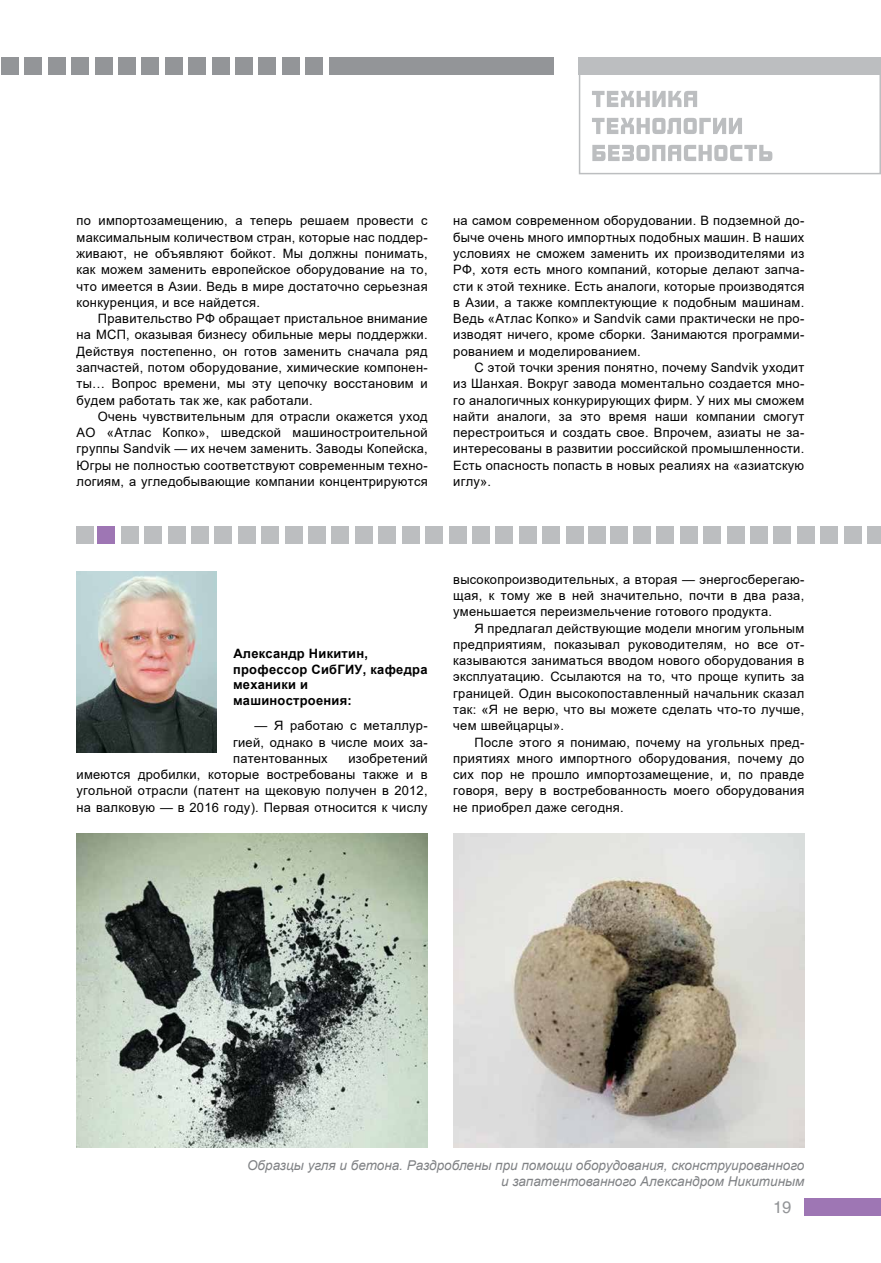
<style>
.page{position:relative;width:881px;height:1263px;background:#fff}
.page>*{position:absolute;margin:0;border:0;box-sizing:border-box;transform-origin:0 0}
.t1{font:16.5px "Helios";color:#939598}
.t2{font:italic 13.5px/16.2px "Arial";color:#808285;text-align:right}
.t3{font:12.9px/16.4px "Arial";letter-spacing:.02em;color:#000;text-align:justify}
.t4{font:700 12.9px/15.5px "Arial";letter-spacing:.02em;color:#000}
</style>
<div class="page">
<img style="left:77px;top:572px;width:139px;height:181px">
<div style="left:578px;top:57px;width:302px;height:117px;background:#fff;border:2px solid #bcbec0"></div>
<div style="left:329px;top:58px;width:224px;height:17px;background:#939598"></div>
<div style="left:1px;top:58px;width:17px;height:17px;background:#939598"></div>
<div style="left:25px;top:58px;width:17px;height:17px;background:#939598"></div>
<div style="left:48px;top:58px;width:17px;height:17px;background:#939598"></div>
<div style="left:72px;top:58px;width:17px;height:17px;background:#939598"></div>
<div style="left:95px;top:58px;width:17px;height:17px;background:#939598"></div>
<div style="left:118px;top:58px;width:17px;height:17px;background:#939598"></div>
<div style="left:142px;top:58px;width:17px;height:17px;background:#939598"></div>
<div style="left:165px;top:58px;width:17px;height:17px;background:#939598"></div>
<div style="left:188px;top:58px;width:17px;height:17px;background:#939598"></div>
<div style="left:212px;top:58px;width:17px;height:17px;background:#939598"></div>
<div style="left:235px;top:58px;width:17px;height:17px;background:#939598"></div>
<div style="left:259px;top:58px;width:17px;height:17px;background:#939598"></div>
<div style="left:282px;top:58px;width:17px;height:17px;background:#939598"></div>
<div style="left:305px;top:58px;width:17px;height:17px;background:#939598"></div>
<div style="left:578px;top:58px;width:302px;height:17px;background:#bcbec0"></div>
<div style="left:804px;top:1198px;width:76px;height:17px;background:#9e76b4"></div>
<svg style="left:592px;top:145px;width:180px;height:16px"></svg>
<svg style="left:592px;top:118px;width:149px;height:16px"></svg>
<svg style="left:592px;top:91px;width:105px;height:16px"></svg>
<div style="left:867px;top:527px;width:13px;height:17px;background:#bcbec0"></div>
<div style="left:843px;top:527px;width:17px;height:17px;background:#bcbec0"></div>
<div style="left:820px;top:527px;width:17px;height:17px;background:#bcbec0"></div>
<div style="left:797px;top:527px;width:17px;height:17px;background:#bcbec0"></div>
<div style="left:773px;top:527px;width:17px;height:17px;background:#bcbec0"></div>
<div style="left:750px;top:527px;width:17px;height:17px;background:#bcbec0"></div>
<div style="left:726px;top:527px;width:17px;height:17px;background:#bcbec0"></div>
<div style="left:703px;top:527px;width:17px;height:17px;background:#bcbec0"></div>
<div style="left:680px;top:527px;width:17px;height:17px;background:#bcbec0"></div>
<div style="left:656px;top:527px;width:17px;height:17px;background:#bcbec0"></div>
<div style="left:633px;top:527px;width:17px;height:17px;background:#bcbec0"></div>
<div style="left:610px;top:527px;width:17px;height:17px;background:#bcbec0"></div>
<div style="left:588px;top:527px;width:17px;height:17px;background:#bcbec0"></div>
<div style="left:402px;top:527px;width:17px;height:17px;background:#bcbec0"></div>
<div style="left:425px;top:527px;width:17px;height:17px;background:#bcbec0"></div>
<div style="left:449px;top:527px;width:17px;height:17px;background:#bcbec0"></div>
<div style="left:472px;top:527px;width:17px;height:17px;background:#bcbec0"></div>
<div style="left:495px;top:527px;width:17px;height:17px;background:#bcbec0"></div>
<div style="left:519px;top:527px;width:17px;height:17px;background:#bcbec0"></div>
<div style="left:542px;top:527px;width:17px;height:17px;background:#bcbec0"></div>
<div style="left:566px;top:527px;width:17px;height:17px;background:#bcbec0"></div>
<div style="left:378px;top:527px;width:17px;height:17px;background:#bcbec0"></div>
<div style="left:355px;top:527px;width:17px;height:17px;background:#bcbec0"></div>
<div style="left:332px;top:527px;width:17px;height:17px;background:#bcbec0"></div>
<div style="left:308px;top:527px;width:17px;height:17px;background:#bcbec0"></div>
<div style="left:285px;top:527px;width:17px;height:17px;background:#bcbec0"></div>
<div style="left:261px;top:527px;width:18px;height:17px;background:#bcbec0"></div>
<div style="left:238px;top:527px;width:17px;height:17px;background:#bcbec0"></div>
<div style="left:215px;top:527px;width:17px;height:17px;background:#bcbec0"></div>
<div style="left:191px;top:527px;width:17px;height:17px;background:#bcbec0"></div>
<div style="left:168px;top:527px;width:17px;height:17px;background:#bcbec0"></div>
<div style="left:145px;top:527px;width:17px;height:17px;background:#bcbec0"></div>
<div style="left:121px;top:527px;width:17px;height:17px;background:#bcbec0"></div>
<div style="left:98px;top:527px;width:17px;height:17px;background:#9e76b4"></div>
<div style="left:77px;top:527px;width:17px;height:17px;background:#bcbec0"></div>
<img style="left:77px;top:833px;width:350px;height:314px">
<img style="left:453px;top:833px;width:351px;height:314px">
<p class="t3" style="left:77px;top:213px;width:352px">по импортозамещению, а теперь решаем провести с максимальным количеством стран, которые нас поддер&shy;живают, не объявляют бойкот. Мы должны понимать, как можем заменить европейское оборудование на то, что имеется в Азии. Ведь в мире достаточно серьезная конкуренция, и все найдется.</p>
<p class="t3" style="left:77px;top:310px;width:352px;text-indent:21px">Правительство РФ обращает пристальное внимание на МСП, оказывая бизнесу обильные меры поддержки.<br>Действуя постепенно, он готов заменить сначала ряд запчастей, потом оборудование, химические компонен&shy;ты… Вопрос времени, мы эту цепочку восстановим и будем работать так же, как работали.</p>
<p class="t3" style="left:77px;top:408px;width:352px;text-indent:21px">Очень чувствительным для отрасли окажется уход АО «Атлас Копко», шведской машиностроительной группы Sandvik — их нечем заменить. Заводы Копейска, Югры не полностью соответствуют современным техно&shy;логиям, а угледобывающие компании концентрируются</p>
<p class="t3" style="left:453px;top:213px;width:352px">на самом современном оборудовании. В подземной до&shy;быче очень много импортных подобных машин. В наших условиях не сможем заменить их производителями из РФ, хотя есть много компаний, которые делают запча&shy;сти к этой технике. Есть аналоги, которые производятся в Азии, а также комплектующие к подобным машинам.<br>Ведь «Атлас Копко» и Sandvik сами практически не про&shy;изводят ничего, кроме сборки. Занимаются программи&shy;рованием и моделированием.</p>
<p class="t3" style="left:453px;top:359px;width:352px;text-indent:21px">С этой точки зрения понятно, почему Sandvik уходит из Шанхая. Вокруг завода моментально создается мно&shy;го аналогичных конкурирующих фирм. У них мы сможем найти аналоги, за это время наши компании смогут перестроиться и создать свое. Впрочем, азиаты не за&shy;интересованы в развитии российской промышленности.<br>Есть опасность попасть в новых реалиях на «азиатскую иглу».</p>
<p class="t4" style="left:233px;top:646px;width:196px">Александр Никитин, профессор СибГИУ, кафедра механики и машиностроения:</p>
<p class="t3" style="left:233px;top:717px;width:196px;text-indent:21px">— Я работаю с металлур&shy;гией, однако в числе моих за&shy;патентованных</p>
<p class="t3" style="left:77px;top:750px;width:352px;text-indent:272px">изобретений имеются дробилки, которые востребованы также и в угольной отрасли (патент на щековую получен в 2012, на валковую — в 2016 году). Первая относится к числу</p>
<p class="t3" style="left:453px;top:571px;width:352px">высокопроизводительных, а вторая — энергосберегаю&shy;щая, к тому же в ней значительно, почти в два раза, уменьшается переизмельчение готового продукта.</p>
<p class="t3" style="left:453px;top:620px;width:352px;text-indent:21px">Я предлагал действующие модели многим угольным предприятиям, показывал руководителям, но все от&shy;казываются заниматься вводом нового оборудования в эксплуатацию. Ссылаются на то, что проще купить за границей. Один высокопоставленный начальник сказал так: «Я не верю, что вы можете сделать что-то лучше, чем швейцарцы».</p>
<p class="t3" style="left:453px;top:734px;width:352px;text-indent:21px">После этого я понимаю, почему на угольных пред&shy;приятиях много импортного оборудования, почему до сих пор не прошло импортозамещение, и, по правде говоря, веру в востребованность моего оборудования не приобрел даже сегодня.</p>
<p class="t2" style="left:247px;top:1157px;width:558px">Образцы угля и бетона. Раздроблены при помощи оборудования, сконструированного и запатентованного Александром Никитиным</p>
<p class="t1" style="left:772px;top:1197px;width:20px">19</p>
</div>
